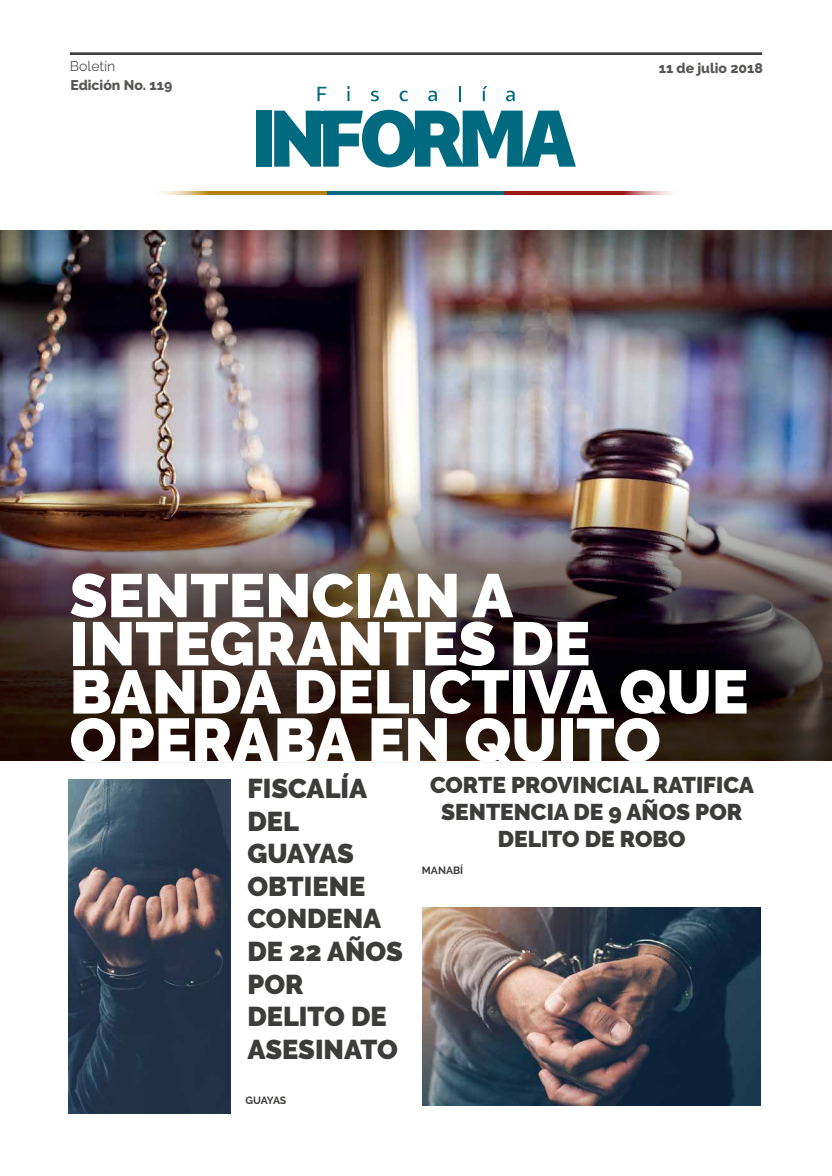
<style>
.page{position:relative;width:832px;height:1176px;background:#fff}
.page>*{position:absolute;margin:0;border:0;box-sizing:border-box;transform-origin:0 0}
.t1{font:900 61.25px/48.1px "Raleway";color:#fff}
.t2{font:900 27.12px/32.6px "Raleway";color:#3c3c3b}
.t3{font:900 22.75px/27.3px "Raleway";color:#3c3c3b;text-align:center}
.t4{font:800 14px "Raleway";color:#575756}
.t5{font:14px "Raleway";color:#575756}
.t6{font:700 10.5px "Raleway";color:#3c3c3b}
</style>
<div class="page">
<img style="left:0;top:231px;width:831px;height:529px">
<img style="left:0;top:488px;width:831px;height:271px">
<hr style="left:70px;top:762px;width:691px;height:1px;background:#1d7180">
<hr style="left:268px;top:192px;width:59px;height:3px;background:#b78000">
<hr style="left:327px;top:192px;width:59px;height:3px;background:#006b80">
<hr style="left:386px;top:192px;width:59px;height:3px;background:#006b80">
<hr style="left:445px;top:192px;width:59px;height:3px;background:#006b80">
<hr style="left:504px;top:192px;width:59px;height:3px;background:#9d1913">
<hr style="left:563px;top:192px;width:60px;height:3px;background:#9d1913">
<svg style="left:623px;top:192px;width:48px;height:3px"></svg>
<hr style="left:209px;top:192px;width:59px;height:3px;background:#b78000">
<svg style="left:162px;top:192px;width:47px;height:3px"></svg>
<hr style="left:70px;top:52px;width:691px;height:3px;background:#3c3c3b">
<svg style="left:317px;top:87px;width:9px;height:14px"></svg>
<svg style="left:347px;top:86px;width:2px;height:15px"></svg>
<svg style="left:371px;top:91px;width:8px;height:10px"></svg>
<svg style="left:399px;top:91px;width:8px;height:10px"></svg>
<svg style="left:428px;top:91px;width:8px;height:10px"></svg>
<svg style="left:459px;top:86px;width:1px;height:15px"></svg>
<svg style="left:482px;top:86px;width:5px;height:15px"></svg>
<svg style="left:506px;top:91px;width:8px;height:10px"></svg>
<div style="left:256px;top:111px;width:15px;height:56px;background:#006b80"></div>
<svg style="left:274px;top:110px;width:301px;height:57px"></svg>
<div style="left:307px;top:111px;width:32px;height:12px;background:#006b80"></div>
<img style="left:68px;top:780px;width:162px;height:333px">
<img style="left:422px;top:908px;width:338px;height:197px">
<p class="t5" style="left:70px;top:58px;width:47px">Boletín</p>
<p class="t4" style="left:71px;top:77px;width:103px">Edición No. 119</p>
<p class="t4" style="left:658px;top:60px;width:105px">11 de julio 2018</p>
<h1 class="t1" style="left:70px;top:572px;width:680px">SENTENCIAN A<br>INTEGRANTES DE<br>BANDA DELICTIVA QUE<br>OPERABA EN QUITO</h1>
<p class="t2" style="left:247px;top:772px;width:157px">FISCALÍA<br>DEL<br>GUAYAS<br>OBTIENE<br>CONDENA<br>DE 22 AÑOS<br>POR<br>DELITO DE<br>ASESINATO</p>
<p class="t6" style="left:245px;top:1094px;width:42px">GUAYAS</p>
<p class="t3" style="left:430px;top:771px;width:325px">CORTE PROVINCIAL RATIFICA<br>SENTENCIA DE 9 AÑOS POR<br>DELITO DE ROBO</p>
<p class="t6" style="left:422px;top:864px;width:43px">MANABÍ</p>
</div>
